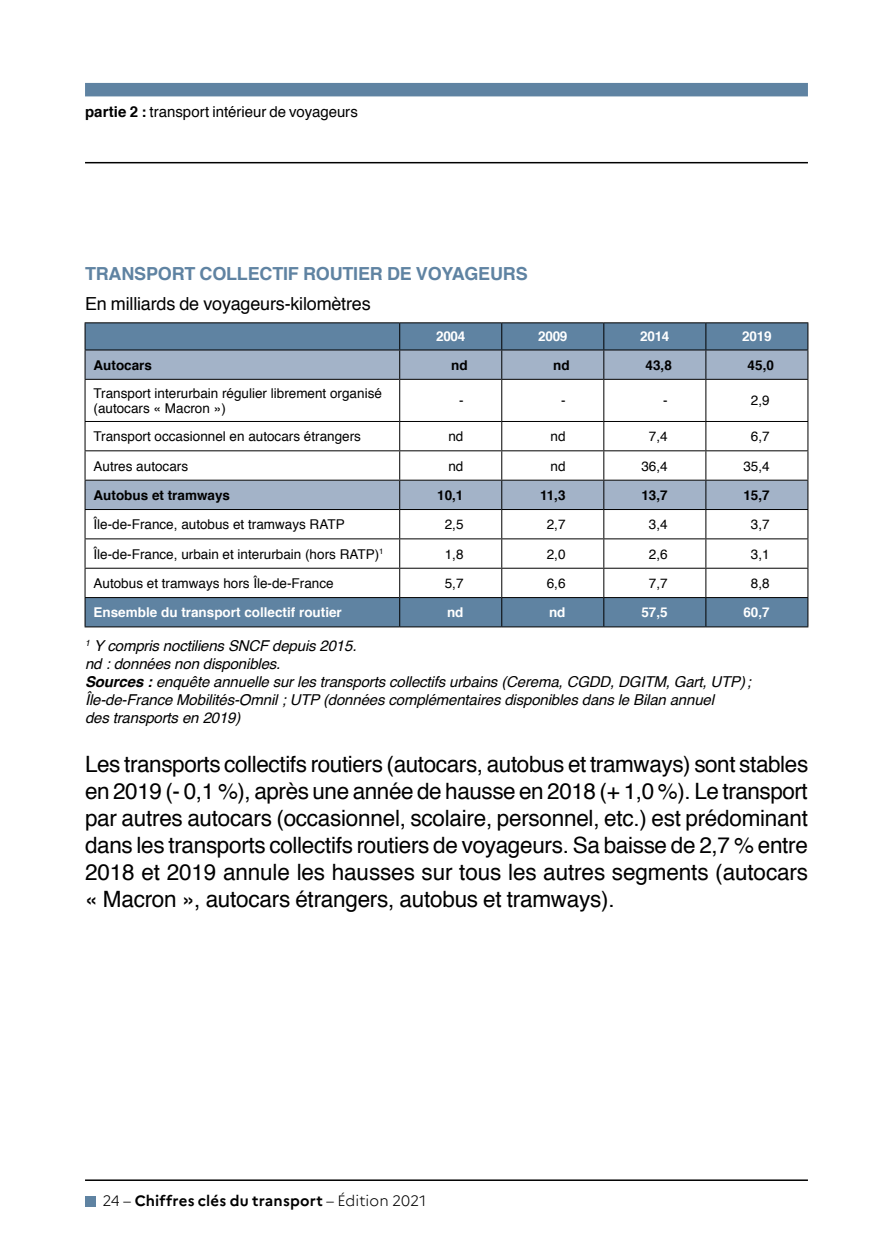
<style>
.page{position:relative;width:893px;height:1259px;background:#fff}
.page>*{position:absolute;margin:0;border:0;box-sizing:border-box;transform-origin:0 0}
.texte{font:22.5px/27px "Helvetica";letter-spacing:-.01em;color:#000;text-align:justify}
.t1{font:700 18px "Helvetica";letter-spacing:-.01em;color:#5f83a2}
.legende-graph{font:18px "Helvetica";letter-spacing:-.01em;color:#000}
.source-graph{font:italic 15px/18px "Helvetica";letter-spacing:-.01em;color:#000}
.t2{font:700 15px "Marianne";letter-spacing:.01em;color:#000}
.t3{font:15px "Helvetica";color:#000}
.t4{font:13.5px/15px "Helvetica";color:#000}
.t5{font:700 13.5px "Helvetica";color:#fff}
.t6{font:700 13.5px "Helvetica";color:#000}
.s1{font-weight:700}
.s2{font-weight:300}
</style>
<div class="page">
<div style="left:85px;top:83px;width:723px;height:13px;background:#5f83a2"></div>
<hr style="left:85px;top:162px;width:723px;height:1px;background:#000">
<hr style="left:85px;top:1179px;width:723px;height:2px;background:#000">
<div style="left:85px;top:1195px;width:11px;height:11px;background:#5f83a2"></div>
<div style="left:86px;top:323px;width:721px;height:303px;background:#5f83a2"></div>
<svg style="left:86px;top:350px;width:721px;height:29px;background:#9eaec3"></svg>
<svg style="left:86px;top:380px;width:721px;height:217px"></svg>
<hr style="left:399px;top:380px;width:1px;height:41px;background:#000">
<hr style="left:501px;top:380px;width:1px;height:41px;background:#000">
<hr style="left:705px;top:380px;width:1px;height:41px;background:#000">
<svg style="left:399px;top:422px;width:1px;height:204px"></svg>
<svg style="left:501px;top:422px;width:1px;height:204px"></svg>
<svg style="left:603px;top:422px;width:1px;height:204px"></svg>
<svg style="left:705px;top:422px;width:1px;height:204px"></svg>
<svg style="left:399px;top:323px;width:1px;height:56px"></svg>
<svg style="left:501px;top:323px;width:1px;height:56px"></svg>
<svg style="left:603px;top:323px;width:1px;height:56px"></svg>
<svg style="left:705px;top:323px;width:1px;height:56px"></svg>
<hr style="left:400px;top:480px;width:102px;height:1px;background:#000">
<hr style="left:502px;top:480px;width:102px;height:1px;background:#000">
<hr style="left:604px;top:480px;width:102px;height:1px;background:#000">
<hr style="left:706px;top:480px;width:102px;height:1px;background:#000">
<hr style="left:85px;top:480px;width:315px;height:1px;background:#000">
<hr style="left:85px;top:568px;width:315px;height:1px;background:#000">
<hr style="left:400px;top:568px;width:102px;height:1px;background:#000">
<hr style="left:502px;top:568px;width:102px;height:1px;background:#000">
<hr style="left:604px;top:568px;width:102px;height:1px;background:#000">
<hr style="left:706px;top:568px;width:102px;height:1px;background:#000">
<hr style="left:85px;top:380px;width:1px;height:41px;background:#000">
<hr style="left:85px;top:421px;width:315px;height:1px;background:#000">
<hr style="left:400px;top:421px;width:102px;height:1px;background:#000">
<hr style="left:502px;top:421px;width:102px;height:1px;background:#000">
<hr style="left:85px;top:450px;width:315px;height:1px;background:#000">
<hr style="left:400px;top:450px;width:102px;height:1px;background:#000">
<hr style="left:502px;top:450px;width:102px;height:1px;background:#000">
<hr style="left:604px;top:450px;width:102px;height:1px;background:#000">
<hr style="left:706px;top:450px;width:102px;height:1px;background:#000">
<hr style="left:85px;top:538px;width:315px;height:1px;background:#000">
<hr style="left:400px;top:538px;width:102px;height:1px;background:#000">
<hr style="left:502px;top:538px;width:102px;height:1px;background:#000">
<hr style="left:604px;top:538px;width:102px;height:1px;background:#000">
<hr style="left:706px;top:538px;width:102px;height:1px;background:#000">
<hr style="left:85px;top:379px;width:315px;height:1px;background:#000">
<hr style="left:400px;top:379px;width:102px;height:1px;background:#000">
<hr style="left:502px;top:379px;width:102px;height:1px;background:#000">
<hr style="left:604px;top:379px;width:102px;height:1px;background:#000">
<hr style="left:603px;top:380px;width:1px;height:41px;background:#000">
<hr style="left:706px;top:379px;width:102px;height:1px;background:#000">
<hr style="left:807px;top:380px;width:1px;height:41px;background:#000">
<hr style="left:604px;top:421px;width:102px;height:1px;background:#000">
<hr style="left:706px;top:421px;width:102px;height:1px;background:#000">
<hr style="left:85px;top:509px;width:315px;height:1px;background:#000">
<hr style="left:400px;top:509px;width:102px;height:1px;background:#000">
<hr style="left:502px;top:509px;width:102px;height:1px;background:#000">
<hr style="left:604px;top:509px;width:102px;height:1px;background:#000">
<hr style="left:706px;top:509px;width:102px;height:1px;background:#000">
<hr style="left:85px;top:597px;width:315px;height:1px;background:#000">
<svg style="left:85px;top:422px;width:1px;height:204px"></svg>
<hr style="left:400px;top:597px;width:102px;height:1px;background:#000">
<hr style="left:502px;top:597px;width:102px;height:1px;background:#000">
<hr style="left:604px;top:597px;width:102px;height:1px;background:#000">
<hr style="left:706px;top:597px;width:102px;height:1px;background:#000">
<svg style="left:807px;top:422px;width:1px;height:204px"></svg>
<hr style="left:85px;top:626px;width:315px;height:1px;background:#000">
<hr style="left:400px;top:626px;width:102px;height:1px;background:#000">
<hr style="left:502px;top:626px;width:102px;height:1px;background:#000">
<hr style="left:604px;top:626px;width:102px;height:1px;background:#000">
<hr style="left:706px;top:626px;width:102px;height:1px;background:#000">
<hr style="left:85px;top:322px;width:315px;height:1px;background:#000">
<svg style="left:85px;top:323px;width:1px;height:56px"></svg>
<hr style="left:400px;top:322px;width:102px;height:1px;background:#000">
<hr style="left:502px;top:322px;width:102px;height:1px;background:#000">
<hr style="left:604px;top:322px;width:102px;height:1px;background:#000">
<hr style="left:706px;top:322px;width:102px;height:1px;background:#000">
<svg style="left:807px;top:323px;width:1px;height:56px"></svg>
<hr style="left:85px;top:349px;width:315px;height:1px;background:#000">
<hr style="left:400px;top:349px;width:102px;height:1px;background:#000">
<hr style="left:502px;top:349px;width:102px;height:1px;background:#000">
<hr style="left:604px;top:349px;width:102px;height:1px;background:#000">
<hr style="left:706px;top:349px;width:102px;height:1px;background:#000">
<p class="t3" style="left:85px;top:100px;width:274px"><span class="s1">partie 2 :</span> transport intérieur de voyageurs</p>
<h2 class="t1" style="left:85px;top:259px;width:444px">TRANSPORT COLLECTIF ROUTIER DE VOYAGEURS</h2>
<p class="legende-graph" style="left:85px;top:290px;width:287px">En milliards de voyageurs-kilomètres</p>
<p class="t5" style="left:436px;top:326px;width:31px">2004</p>
<p class="t5" style="left:538px;top:326px;width:31px">2009</p>
<p class="t5" style="left:640px;top:326px;width:31px">2014</p>
<p class="t5" style="left:742px;top:326px;width:31px">2019</p>
<p class="t6" style="left:94px;top:354px;width:60px">Autocars</p>
<p class="t6" style="left:451px;top:354px;width:18px">nd</p>
<p class="t6" style="left:553px;top:354px;width:18px">nd</p>
<p class="t6" style="left:646px;top:354px;width:28px">43,8</p>
<p class="t6" style="left:748px;top:354px;width:28px">45,0</p>
<p class="t4" style="left:94px;top:386px;width:290px">Transport interurbain régulier librement organisé (autocars « Macron »)</p>
<p class="t4" style="left:459px;top:394px;width:6px">-</p>
<p class="t4" style="left:561px;top:394px;width:6px">-</p>
<p class="t4" style="left:663px;top:394px;width:6px">-</p>
<p class="t4" style="left:751px;top:394px;width:20px">2,9</p>
<p class="t4" style="left:94px;top:429px;width:269px">Transport occasionnel en autocars étrangers</p>
<p class="t4" style="left:448px;top:429px;width:17px">nd</p>
<p class="t4" style="left:550px;top:429px;width:17px">nd</p>
<p class="t4" style="left:649px;top:429px;width:20px">7,4</p>
<p class="t4" style="left:751px;top:429px;width:20px">6,7</p>
<p class="t4" style="left:94px;top:459px;width:96px">Autres autocars</p>
<p class="t4" style="left:448px;top:459px;width:17px">nd</p>
<p class="t4" style="left:550px;top:459px;width:17px">nd</p>
<p class="t4" style="left:641px;top:459px;width:28px">36,4</p>
<p class="t4" style="left:743px;top:459px;width:28px">35,4</p>
<p class="t6" style="left:94px;top:484px;width:138px">Autobus et tramways</p>
<p class="t6" style="left:437px;top:484px;width:28px">10,1</p>
<p class="t6" style="left:540px;top:484px;width:27px">11,3</p>
<p class="t6" style="left:641px;top:484px;width:28px">13,7</p>
<p class="t6" style="left:743px;top:484px;width:28px">15,7</p>
<p class="t4" style="left:94px;top:517px;width:253px">Île-de-France, autobus et tramways RATP</p>
<p class="t4" style="left:445px;top:517px;width:20px">2,5</p>
<p class="t4" style="left:547px;top:517px;width:20px">2,7</p>
<p class="t4" style="left:649px;top:517px;width:20px">3,4</p>
<p class="t4" style="left:751px;top:517px;width:20px">3,7</p>
<p class="t4" style="left:94px;top:547px;width:291px">Île-de-France, urbain et interurbain (hors RATP)<sup>1</sup></p>
<p class="t4" style="left:445px;top:547px;width:20px">1,8</p>
<p class="t4" style="left:547px;top:547px;width:20px">2,0</p>
<p class="t4" style="left:649px;top:547px;width:20px">2,6</p>
<p class="t4" style="left:751px;top:547px;width:20px">3,1</p>
<p class="t4" style="left:94px;top:576px;width:242px">Autobus et tramways hors Île-de-France</p>
<p class="t4" style="left:445px;top:576px;width:20px">5,7</p>
<p class="t4" style="left:547px;top:576px;width:20px">6,6</p>
<p class="t4" style="left:649px;top:576px;width:20px">7,7</p>
<p class="t4" style="left:751px;top:576px;width:20px">8,8</p>
<p class="t5" style="left:94px;top:601px;width:250px">Ensemble du transport collectif routier</p>
<p class="t5" style="left:447px;top:601px;width:18px">nd</p>
<p class="t5" style="left:549px;top:601px;width:18px">nd</p>
<p class="t5" style="left:641px;top:601px;width:28px">57,5</p>
<p class="t5" style="left:743px;top:601px;width:28px">60,7</p>
<p class="source-graph" style="left:85px;top:637px;width:668px"><sup>1</sup> Y compris noctiliens SNCF depuis 2015.<br>nd : données non disponibles.<br><span class="s1">Sources :</span> enquête annuelle sur les transports collectifs urbains (Cerema, CGDD, DGITM, Gart, UTP); Île-de-France Mobilités-Omnil ; UTP (données complémentaires disponibles dans le Bilan annuel<br>des transports en 2019)</p>
<p class="texte" style="left:85px;top:751px;width:725px">Les transports collectifs routiers (autocars, autobus et tramways) sont stables en 2019 (- 0,1 %), après une année de hausse en 2018 (+ 1,0 %). Le transport par autres autocars (occasionnel, scolaire, personnel, etc.) est prédominant dans les transports collectifs routiers de voyageurs. Sa baisse de 2,7 % entre 2018 et 2019 annule les hausses sur tous les autres segments (autocars « Macron », autocars étrangers, autobus et tramways).</p>
<p class="t2" style="left:103px;top:1192px;width:325px"><span class="s2">24 –</span> Chiffres clés du transport <span class="s2">– Édition 2021</span></p>
</div>
